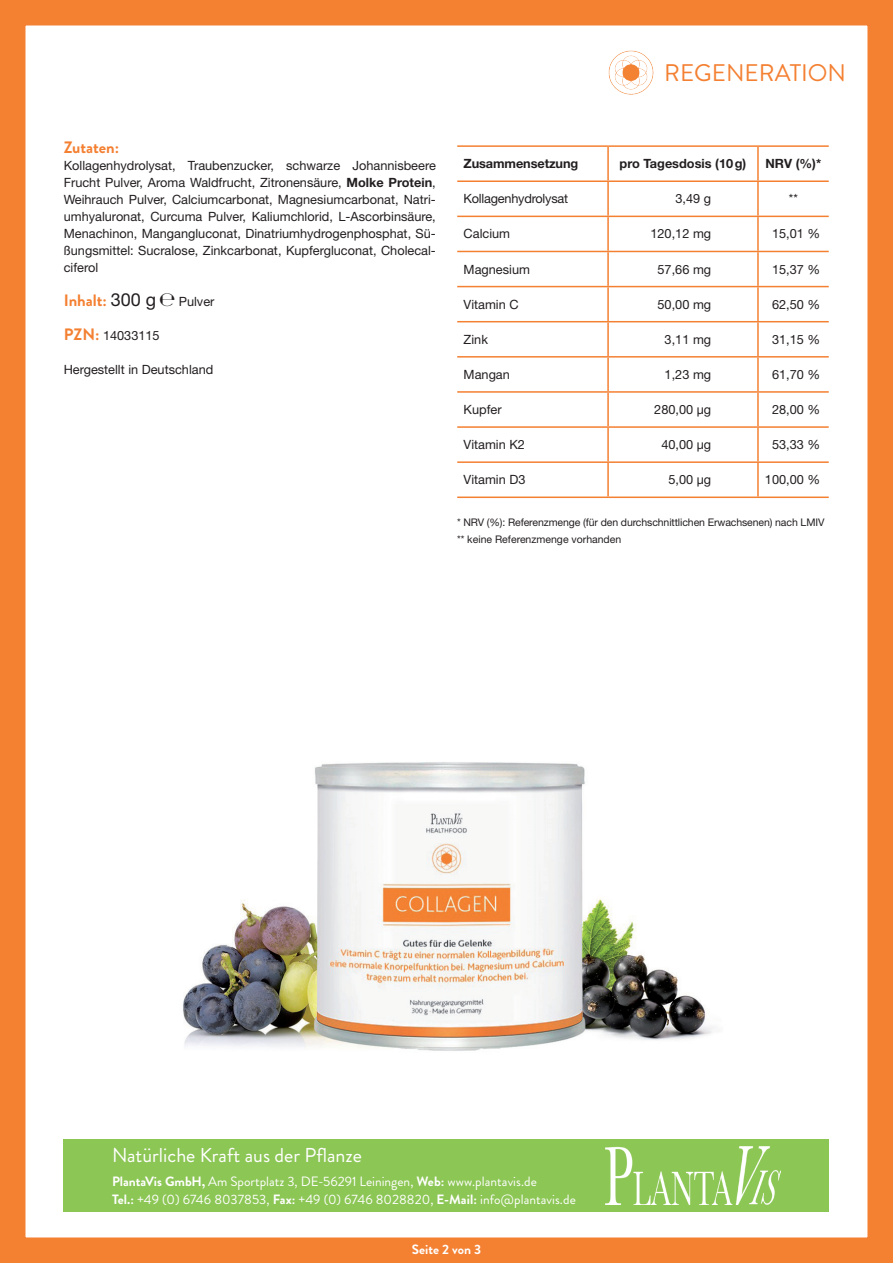
<style>
.page{position:relative;width:893px;height:1263px;background:#fff}
.page>*{position:absolute;margin:0;border:0;box-sizing:border-box;transform-origin:0 0}
.t1{font:24px "Brandon Grotesque";color:#f48032}
.t2{font:20.1px "Brandon Grotesque";color:#fff}
.t3{font:700 16.5px "Brandon Grotesque";color:#f48032}
.t4{font:13.5px/18px "Brandon Grotesque";letter-spacing:.005em;color:#fff}
.t5{font:700 13.5px "Brandon Grotesque";color:#fff}
.t6{font:12.75px/17px "Helvetica Neue LT Std";color:#231f20;text-align:justify}
.t7{font:700 12.75px "Helvetica Neue LT Std";letter-spacing:-.01em;color:#231f20}
.t8{font:12.75px "Helvetica Neue LT Std";letter-spacing:-.02em;color:#231f20}
.t9{font:10.5px/17px "Helvetica Neue LT Std";letter-spacing:-.01em;color:#231f20}
.s1{font-weight:700}
.s2{font-family:"Helvetica Neue LT Std";font-weight:400;font-size:18px;color:#231f20}
.s3{font-family:"Helvetica Neue LT Std";font-weight:400;font-size:12.75px;color:#231f20}
.s4{font-family:"Brandon Grotesque";font-weight:700;font-size:16.5px;color:#f48032}
</style>
<div class="page">
<div style="left:0;top:0;width:893px;height:1263px;border:26px solid #f48032"></div>
<div style="left:64px;top:1140px;width:765px;height:72px;background:#8cc655"></div>
<img style="left:605px;top:1147px;width:175px;height:58px">
<img style="left:608px;top:50px;width:46px;height:45px">
<img style="left:183px;top:762px;width:532px;height:289px">
<hr style="left:457px;top:145px;width:151px;height:2px;background:#f48032">
<hr style="left:607px;top:147px;width:2px;height:33px;background:#f48032">
<hr style="left:608px;top:145px;width:150px;height:2px;background:#f48032">
<hr style="left:757px;top:147px;width:2px;height:33px;background:#f48032">
<hr style="left:758px;top:145px;width:71px;height:2px;background:#f48032">
<hr style="left:457px;top:180px;width:151px;height:2px;background:#f48032">
<hr style="left:607px;top:182px;width:2px;height:34px;background:#f48032">
<hr style="left:608px;top:180px;width:150px;height:2px;background:#f48032">
<hr style="left:757px;top:182px;width:2px;height:34px;background:#f48032">
<hr style="left:758px;top:180px;width:71px;height:2px;background:#f48032">
<hr style="left:457px;top:216px;width:151px;height:1px;background:#f48032">
<hr style="left:607px;top:217px;width:2px;height:34px;background:#f48032">
<hr style="left:608px;top:216px;width:150px;height:1px;background:#f48032">
<hr style="left:757px;top:217px;width:2px;height:34px;background:#f48032">
<hr style="left:758px;top:216px;width:71px;height:1px;background:#f48032">
<hr style="left:457px;top:251px;width:151px;height:1px;background:#f48032">
<hr style="left:607px;top:252px;width:2px;height:34px;background:#f48032">
<hr style="left:608px;top:251px;width:150px;height:1px;background:#f48032">
<hr style="left:757px;top:252px;width:2px;height:34px;background:#f48032">
<hr style="left:758px;top:251px;width:71px;height:1px;background:#f48032">
<hr style="left:457px;top:286px;width:151px;height:1px;background:#f48032">
<hr style="left:607px;top:287px;width:2px;height:34px;background:#f48032">
<hr style="left:608px;top:286px;width:150px;height:1px;background:#f48032">
<hr style="left:757px;top:287px;width:2px;height:34px;background:#f48032">
<hr style="left:758px;top:286px;width:71px;height:1px;background:#f48032">
<hr style="left:457px;top:321px;width:151px;height:1px;background:#f48032">
<hr style="left:607px;top:322px;width:2px;height:34px;background:#f48032">
<hr style="left:608px;top:321px;width:150px;height:1px;background:#f48032">
<hr style="left:757px;top:322px;width:2px;height:34px;background:#f48032">
<hr style="left:758px;top:321px;width:71px;height:1px;background:#f48032">
<hr style="left:457px;top:356px;width:151px;height:2px;background:#f48032">
<hr style="left:457px;top:391px;width:151px;height:2px;background:#f48032">
<hr style="left:457px;top:426px;width:151px;height:2px;background:#f48032">
<hr style="left:457px;top:461px;width:151px;height:2px;background:#f48032">
<hr style="left:457px;top:496px;width:151px;height:2px;background:#f48032">
<hr style="left:607px;top:358px;width:2px;height:33px;background:#f48032">
<hr style="left:607px;top:393px;width:2px;height:33px;background:#f48032">
<hr style="left:607px;top:428px;width:2px;height:33px;background:#f48032">
<hr style="left:607px;top:463px;width:2px;height:33px;background:#f48032">
<hr style="left:608px;top:356px;width:150px;height:2px;background:#f48032">
<hr style="left:608px;top:391px;width:150px;height:2px;background:#f48032">
<hr style="left:608px;top:426px;width:150px;height:2px;background:#f48032">
<hr style="left:608px;top:461px;width:150px;height:2px;background:#f48032">
<hr style="left:608px;top:496px;width:150px;height:2px;background:#f48032">
<hr style="left:757px;top:358px;width:2px;height:33px;background:#f48032">
<hr style="left:757px;top:393px;width:2px;height:33px;background:#f48032">
<hr style="left:757px;top:428px;width:2px;height:33px;background:#f48032">
<hr style="left:757px;top:463px;width:2px;height:33px;background:#f48032">
<hr style="left:758px;top:356px;width:71px;height:2px;background:#f48032">
<hr style="left:758px;top:391px;width:71px;height:2px;background:#f48032">
<hr style="left:758px;top:426px;width:71px;height:2px;background:#f48032">
<hr style="left:758px;top:461px;width:71px;height:2px;background:#f48032">
<hr style="left:758px;top:496px;width:71px;height:2px;background:#f48032">
<h1 class="t1" style="left:664px;top:56px;width:183px">REGENERATION</h1>
<p class="t3" style="left:64px;top:136px;width:57px">Zutaten:</p>
<p class="t6" style="left:64px;top:157px;width:374px">Kollagenhydrolysat, Traubenzucker, schwarze Johannisbeere Frucht Pulver, Aroma Waldfrucht, Zitronensäure, <span class="s1">Molke Protein</span>, Weihrauch Pulver, Calciumcarbonat, Magnesiumcarbonat, Natri&shy;umhyaluronat, Curcuma Pulver, Kaliumchlorid, L-Ascorbinsäure, Menachinon, Mangangluconat, Dinatriumhydrogenphosphat, Sü&shy;ßungsmittel: Sucralose, Zinkcarbonat, Kupfergluconat, Cholecal&shy;ciferol</p>
<p class="t3" style="left:64px;top:289px;width:152px">Inhalt: <span class="s2">300 g ℮</span> <span class="s3">Pulver</span></p>
<p class="t6" style="left:64px;top:327px;width:97px"><span class="s4">PZN:</span> 14033115</p>
<p class="t6" style="left:64px;top:361px;width:151px">Hergestellt in Deutschland</p>
<p class="t7" style="left:464px;top:156px;width:116px">Zusammensetzung</p>
<p class="t7" style="left:620px;top:156px;width:128px">pro Tagesdosis (10g)</p>
<p class="t7" style="left:765px;top:156px;width:57px">NRV (%)*</p>
<p class="t8" style="left:464px;top:191px;width:106px">Kollagenhydrolysat</p>
<p class="t6" style="left:675px;top:190px;width:37px">3,49 g</p>
<p class="t6" style="left:789px;top:190px;width:10px">**</p>
<p class="t6" style="left:464px;top:225px;width:48px">Calcium</p>
<p class="t6" style="left:650px;top:225px;width:62px">120,12 mg</p>
<p class="t6" style="left:772px;top:225px;width:50px">15,01 %</p>
<p class="t6" style="left:464px;top:260px;width:68px">Magnesium</p>
<p class="t6" style="left:657px;top:260px;width:55px">57,66 mg</p>
<p class="t6" style="left:772px;top:260px;width:50px">15,37 %</p>
<p class="t6" style="left:464px;top:295px;width:57px">Vitamin C</p>
<p class="t6" style="left:657px;top:295px;width:55px">50,00 mg</p>
<p class="t6" style="left:772px;top:295px;width:50px">62,50 %</p>
<p class="t6" style="left:464px;top:331px;width:26px">Zink</p>
<p class="t6" style="left:665px;top:331px;width:48px">3,11 mg</p>
<p class="t6" style="left:772px;top:331px;width:50px">31,15 %</p>
<p class="t6" style="left:464px;top:366px;width:48px">Mangan</p>
<p class="t6" style="left:665px;top:366px;width:48px">1,23 mg</p>
<p class="t6" style="left:772px;top:366px;width:50px">61,70 %</p>
<p class="t6" style="left:464px;top:401px;width:40px">Kupfer</p>
<p class="t6" style="left:654px;top:401px;width:58px">280,00 μg</p>
<p class="t6" style="left:772px;top:401px;width:50px">28,00 %</p>
<p class="t6" style="left:464px;top:436px;width:63px">Vitamin K2</p>
<p class="t6" style="left:661px;top:436px;width:51px">40,00 μg</p>
<p class="t6" style="left:772px;top:436px;width:50px">53,33 %</p>
<p class="t6" style="left:464px;top:471px;width:63px">Vitamin D3</p>
<p class="t6" style="left:668px;top:471px;width:44px">5,00 μg</p>
<p class="t6" style="left:765px;top:471px;width:57px">100,00 %</p>
<p class="t9" style="left:457px;top:514px;width:369px">* NRV (%): Referenzmenge (für den durchschnittlichen Erwachsenen) nach LMIV ** keine Referenzmenge vorhanden</p>
<h2 class="t2" style="left:112px;top:1141px;width:251px">Natürliche Kraft aus der Pflanze</h2>
<p class="t4" style="left:112px;top:1173px;width:465px"><span class="s1">PlantaVis GmbH,</span> Am Sportplatz 3, DE-56291 Leiningen, <span class="s1">Web:</span> www.plantavis.de<br><span class="s1">Tel.:</span> +49 (0) 6746 8037853, <span class="s1">Fax:</span> +49 (0) 6746 8028820, <span class="s1">E-Mail:</span> info@plantavis.de</p>
<p class="t5" style="left:412px;top:1240px;width:71px">Seite 2 von 3</p>
</div>
